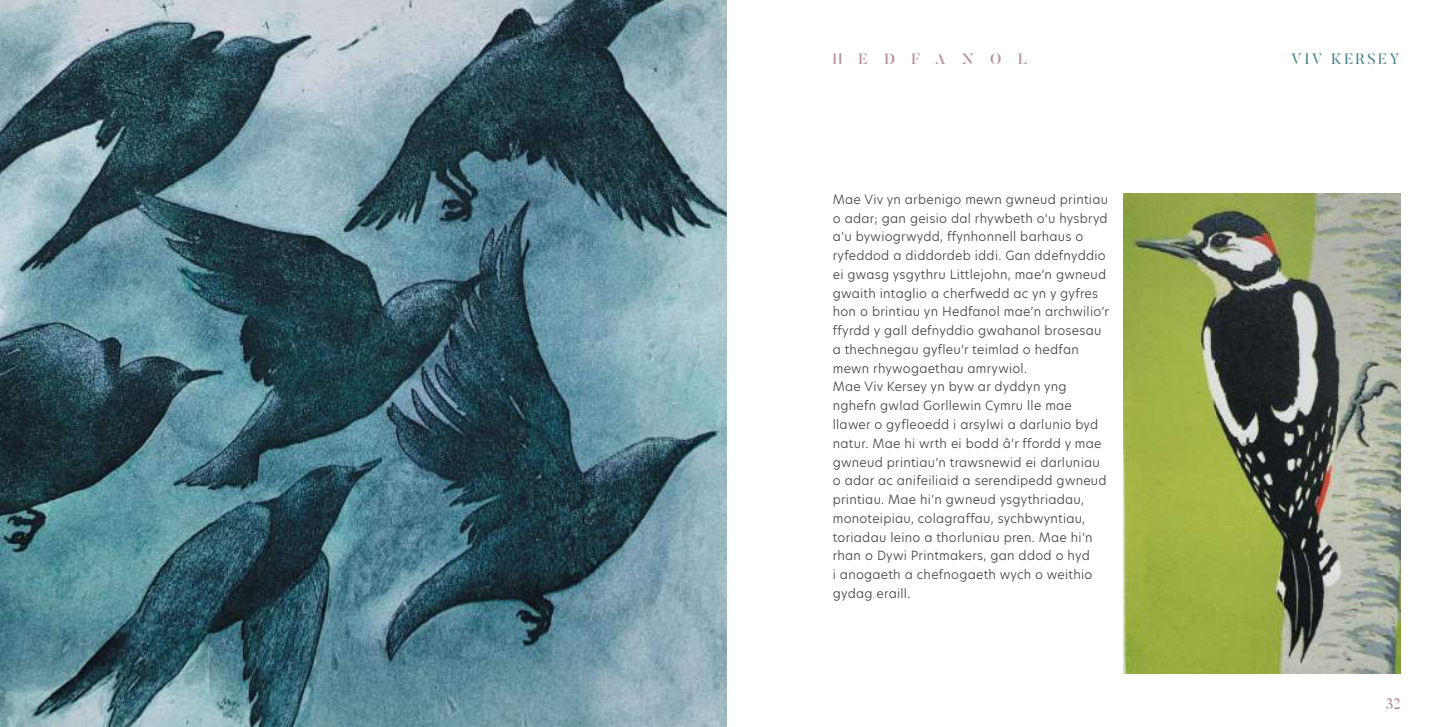
<style>
.page{position:relative;width:1453px;height:727px;background:#fff}
.page>*{position:absolute;margin:0;border:0;box-sizing:border-box;transform-origin:0 0}
.t1{font:500 15.25px "Butler Stencil";color:#b7949d}
.t2{font:15px "Butler";letter-spacing:.15em;color:#478290}
.t3{font:500 15px "Butler Stencil";letter-spacing:1.08em;color:#b7949d}
.t4{font:300 12.5px/18.8px "New Hero";letter-spacing:.02em;color:#404042}
</style>
<div class="page">
<img style="left:0;top:0;width:726px;height:726px">
<img style="left:1124px;top:194px;width:276px;height:479px">
<p class="t3" style="left:833px;top:49px;width:196px">HEDFANOL</p>
<p class="t4" style="left:833px;top:189px;width:278px">Mae Viv yn arbenigo mewn gwneud printiau o adar; gan geisio dal rhywbeth o’u hysbryd a’u bywiogrwydd, ffynhonnell barhaus o ryfeddod a diddordeb iddi. Gan ddefnyddio ei gwasg ysgythru Littlejohn, mae’n gwneud gwaith intaglio a cherfwedd ac yn y gyfres hon o brintiau yn Hedfanol mae’n archwilio’r ffyrdd y gall defnyddio gwahanol brosesau a thechnegau gyfleu’r teimlad o hedfan mewn rhywogaethau amrywiol.<br>Mae Viv Kersey yn byw ar dyddyn yng nghefn gwlad Gorllewin Cymru lle mae llawer o gyfleoedd i arsylwi a darlunio byd natur. Mae hi wrth ei bodd â’r ffordd y mae gwneud printiau’n trawsnewid ei darluniau o adar ac anifeiliaid a serendipedd gwneud printiau. Mae hi’n gwneud ysgythriadau, monoteipiau, colagraffau, sychbwyntiau, toriadau leino a thorluniau pren. Mae hi’n rhan o Dywi Printmakers, gan ddod o hyd<br>i anogaeth a chefnogaeth wych o weithio gydag eraill.</p>
<p class="t2" style="left:1291px;top:49px;width:110px">VIV KERSEY</p>
<p class="t1" style="left:1386px;top:694px;width:17px">32</p>
</div>
